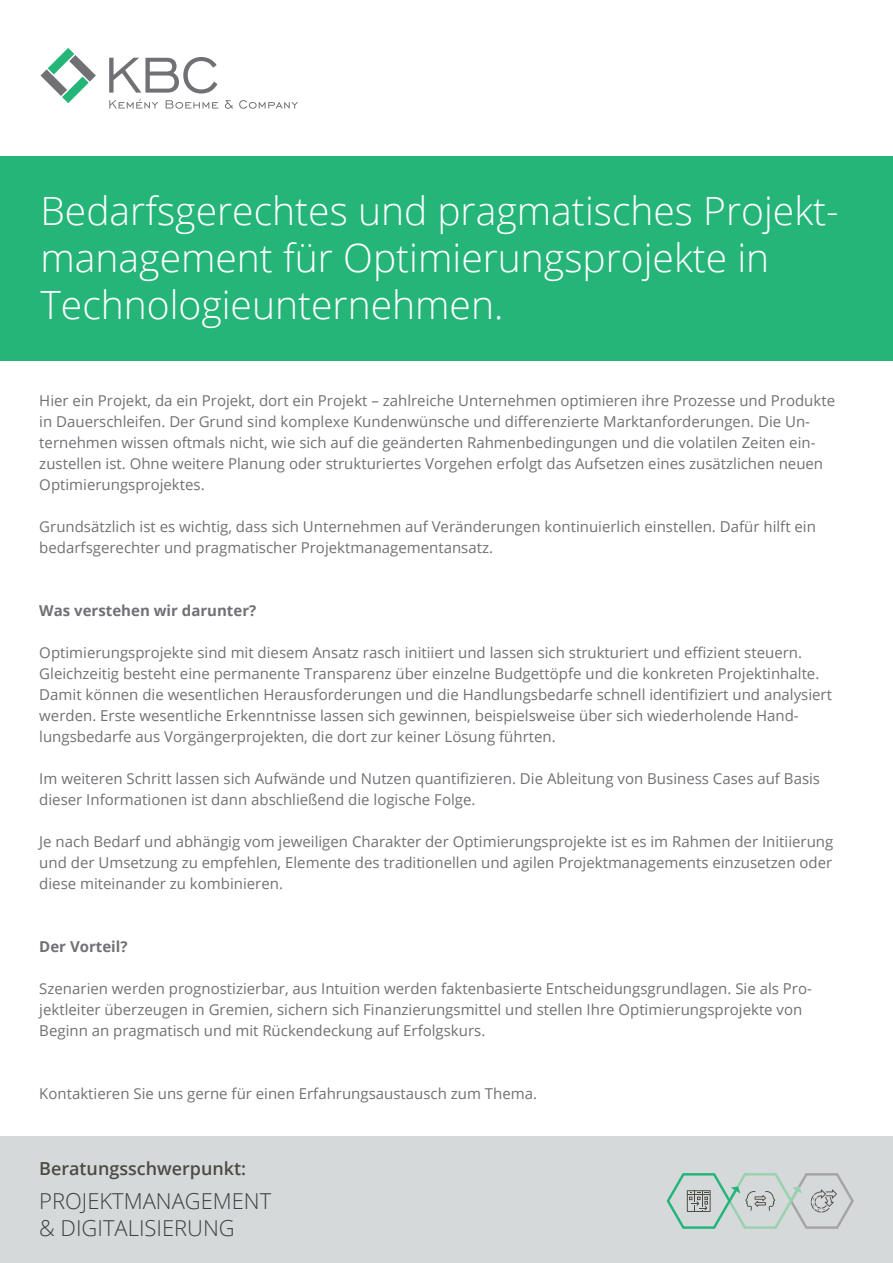
<style>
.page{position:relative;width:893px;height:1263px;background:#fff}
.page>*{position:absolute;margin:0;border:0;box-sizing:border-box;transform-origin:0 0}
.t1{font:300 39px/46.8px "Open Sans";color:#fff}
.t2{font:300 21.9px/26.4px "Open Sans";color:#3c3f43}
.t3{font:600 18px "Open Sans";color:#494c45}
.t4{font:15px/21px "Open Sans";color:#717074}
.t5{font:700 15px "Open Sans";color:#717074}
</style>
<div class="page">
<div style="left:0;top:156px;width:893px;height:204px;background:#25b579"></div>
<div style="left:0;top:1137px;width:893px;height:126px;background:#d6d9da"></div>
<svg style="left:667px;top:1173px;width:187px;height:56px"></svg>
<svg style="left:40px;top:48px;width:56px;height:55px"></svg>
<svg style="left:109px;top:57px;width:189px;height:52px"></svg>
<h1 class="t1" style="left:40px;top:187px;width:800px">Bedarfsgerechtes und pragmatisches Projekt&shy;management für Optimierungsprojekte in<br>Technologieunternehmen.</h1>
<p class="t4" style="left:39px;top:390px;width:797px">Hier ein Projekt, da ein Projekt, dort ein Projekt – zahlreiche Unternehmen optimieren ihre Prozesse und Produkte in Dauerschleifen. Der Grund sind komplexe Kundenwünsche und differenzierte Marktanforderungen. Die Un&shy;ternehmen wissen oftmals nicht, wie sich auf die geänderten Rahmenbedingungen und die volatilen Zeiten ein&shy;zustellen ist. Ohne weitere Planung oder strukturiertes Vorgehen erfolgt das Aufsetzen eines zusätzlichen neuen Optimierungsprojektes.</p>
<p class="t4" style="left:39px;top:516px;width:778px">Grundsätzlich ist es wichtig, dass sich Unternehmen auf Veränderungen kontinuierlich einstellen. Dafür hilft ein bedarfsgerechter und pragmatischer Projektmanagementansatz.</p>
<p class="t5" style="left:39px;top:600px;width:218px">Was verstehen wir darunter?</p>
<p class="t4" style="left:39px;top:642px;width:794px">Optimierungsprojekte sind mit diesem Ansatz rasch initiiert und lassen sich strukturiert und effizient steuern.<br>Gleichzeitig besteht eine permanente Transparenz über einzelne Budgettöpfe und die konkreten Projektinhalte.<br>Damit können die wesentlichen Herausforderungen und die Handlungsbedarfe schnell identifiziert und analysiert werden. Erste wesentliche Erkenntnisse lassen sich gewinnen, beispielsweise über sich wiederholende Hand&shy;lungsbedarfe aus Vorgängerprojekten, die dort zur keiner Lösung führten.</p>
<p class="t4" style="left:39px;top:768px;width:782px">Im weiteren Schritt lassen sich Aufwände und Nutzen quantifizieren. Die Ableitung von Business Cases auf Basis dieser Informationen ist dann abschließend die logische Folge.</p>
<p class="t4" style="left:39px;top:831px;width:795px;text-align:justify">Je nach Bedarf und abhängig vom jeweiligen Charakter der Optimierungsprojekte ist es im Rahmen der Initiierung und der Umsetzung zu empfehlen, Elemente des traditionellen und agilen Projektmanagements einzusetzen oder diese miteinander zu kombinieren.</p>
<p class="t5" style="left:39px;top:936px;width:90px">Der Vorteil?</p>
<p class="t4" style="left:39px;top:978px;width:774px">Szenarien werden prognostizierbar, aus Intuition werden faktenbasierte Entscheidungsgrundlagen. Sie als Pro&shy;jektleiter überzeugen in Gremien, sichern sich Finanzierungsmittel und stellen Ihre Optimierungsprojekte von<br>Beginn an pragmatisch und mit Rückendeckung auf Erfolgskurs.</p>
<p class="t4" style="left:39px;top:1083px;width:499px">Kontaktieren Sie uns gerne für einen Erfahrungsaustausch zum Thema.</p>
<p class="t3" style="left:39px;top:1156px;width:208px">Beratungsschwerpunkt:</p>
<h2 class="t2" style="left:39px;top:1188px;width:234px">PROJEKTMANAGEMENT &amp; DIGITALISIERUNG</h2>
</div>
